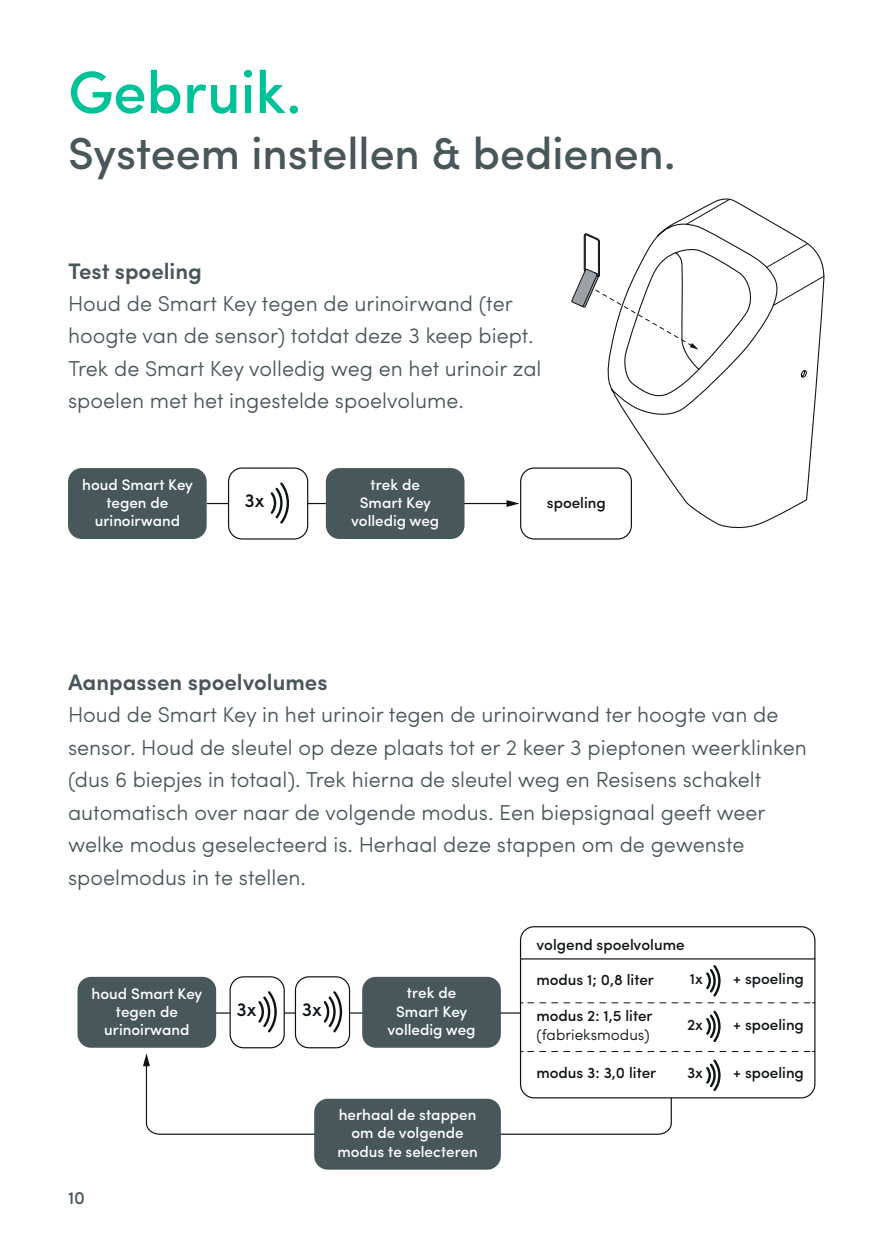
<style>
.page{position:relative;width:893px;height:1259px;background:#fff}
.page>*{position:absolute;margin:0;border:0;box-sizing:border-box;transform-origin:0 0}
.t1{font:500 60px "Sofia Pro";color:#00c298}
.t2{font:500 45px "Sofia Pro";color:#48575a}
.t3{font:600 22.5px "Sofia Pro";color:#48575a}
.t4{font:300 21.6px/32.4px "Sofia Pro";color:#48575a}
.t5{font:500 19.2px "Sofia Pro";color:#0e1316}
.t6{font:500 18px "Sofia Pro";color:#48575a}
.t7{font:500 15.3px/18.3px "Sofia Pro";color:#fff;text-align:center}
.t8{font:500 15.3px "Sofia Pro";color:#0e1316}
.t9{font:300 15.3px "Sofia Pro";color:#0e1316}
</style>
<div class="page">
<svg style="left:607px;top:198px;width:218px;height:332px"></svg>
<svg style="left:571px;top:199px;width:253px;height:150px"></svg>
<svg style="left:145px;top:1012px;width:527px;height:123px"></svg>
<svg style="left:143px;top:1053px;width:7px;height:13px"></svg>
<div style="left:78px;top:977px;width:138px;height:70px;background:#48575a;border-radius:14px"></div>
<div style="left:521px;top:926px;width:294px;height:171px;background:#fff;border-radius:14px"></div>
<div style="left:520px;top:926px;width:295px;height:172px;border:1px solid #0e1316;border-radius:14px"></div>
<hr style="left:521px;top:958px;width:294px;height:1px;background:#0e1316">
<svg style="left:521px;top:962px;width:294px;height:82px"></svg>
<svg style="left:521px;top:1051px;width:294px;height:42px"></svg>
<div style="left:362px;top:977px;width:139px;height:70px;background:#48575a;border-radius:14px"></div>
<div style="left:314px;top:1098px;width:187px;height:71px;background:#48575a;border-radius:14px"></div>
<div style="left:230px;top:977px;width:54px;height:70px;background:#fff;border-radius:14px"></div>
<div style="left:230px;top:976px;width:55px;height:72px;border:1px solid #0e1316;border-radius:14px"></div>
<svg style="left:258px;top:991px;width:19px;height:42px"></svg>
<div style="left:295px;top:977px;width:55px;height:70px;background:#fff;border-radius:14px"></div>
<div style="left:295px;top:976px;width:55px;height:72px;border:1px solid #0e1316;border-radius:14px"></div>
<svg style="left:323px;top:991px;width:20px;height:42px"></svg>
<hr style="left:207px;top:503px;width:302px;height:1px;background:#0e1316">
<svg style="left:506px;top:500px;width:13px;height:7px"></svg>
<div style="left:68px;top:468px;width:139px;height:71px;background:#48575a;border-radius:14px"></div>
<div style="left:229px;top:468px;width:79px;height:71px;background:#fff;border-radius:14px"></div>
<div style="left:228px;top:467px;width:80px;height:72px;border:1px solid #0e1316;border-radius:14px"></div>
<svg style="left:270px;top:482px;width:19px;height:42px"></svg>
<div style="left:521px;top:468px;width:110px;height:71px;background:#fff;border-radius:14px"></div>
<div style="left:520px;top:467px;width:112px;height:72px;border:1px solid #0e1316;border-radius:14px"></div>
<div style="left:326px;top:468px;width:138px;height:71px;background:#48575a;border-radius:14px"></div>
<h1 class="t1" style="left:68px;top:47px;width:235px">Gebruik.</h1>
<h2 class="t2" style="left:68px;top:120px;width:609px">Systeem instellen &amp; bedienen.</h2>
<p class="t3" style="left:68px;top:254px;width:135px">Test spoeling</p>
<p class="t4" style="left:68px;top:286px;width:475px">Houd de Smart Key tegen de urinoirwand (ter hoogte van de sensor) totdat deze 3 keep biept.<br>Trek de Smart Key volledig weg en het urinoir zal spoelen met het ingestelde spoelvolume.</p>
<p class="t7" style="left:82px;top:474px;width:112px">houd Smart Key tegen de urinoirwand</p>
<p class="t7" style="left:351px;top:474px;width:90px">trek de<br>Smart Key volledig weg</p>
<p class="t5" style="left:244px;top:486px;width:22px">3x</p>
<p class="t8" style="left:547px;top:491px;width:60px">spoeling</p>
<p class="t3" style="left:68px;top:665px;width:261px">Aanpassen spoelvolumes</p>
<p class="t4" style="left:68px;top:697px;width:740px">Houd de Smart Key in het urinoir tegen de urinoirwand ter hoogte van de sensor. Houd de sleutel op deze plaats tot er 2 keer 3 pieptonen weerklinken (dus 6 biepjes in totaal). Trek hierna de sleutel weg en Resisens schakelt automatisch over naar de volgende modus. Een biepsignaal geeft weer welke modus geselecteerd is. Herhaal deze stappen om de gewenste spoelmodus in te stellen.</p>
<p class="t7" style="left:92px;top:983px;width:112px">houd Smart Key tegen de urinoirwand</p>
<p class="t6" style="left:68px;top:1184px;width:19px">10</p>
<p class="t5" style="left:236px;top:994px;width:22px">3x</p>
<p class="t5" style="left:302px;top:994px;width:22px">3x</p>
<p class="t7" style="left:387px;top:982px;width:90px">trek de<br>Smart Key volledig weg</p>
<p class="t7" style="left:337px;top:1104px;width:142px">herhaal de stappen om de volgende modus te selecteren</p>
<p class="t8" style="left:536px;top:932px;width:150px">volgend spoelvolume</p>
<p class="t8" style="left:536px;top:968px;width:119px">modus 1; 0,8 liter</p>
<p class="t8" style="left:690px;top:967px;width:15px">1x</p>
<p class="t8" style="left:733px;top:967px;width:72px">+ spoeling</p>
<p class="t8" style="left:536px;top:1004px;width:118px">modus 2: 1,5 liter</p>
<p class="t9" style="left:536px;top:1023px;width:115px">(fabrieksmodus)</p>
<p class="t8" style="left:687px;top:1012px;width:17px">2x</p>
<p class="t8" style="left:733px;top:1012px;width:72px">+ spoeling</p>
<p class="t8" style="left:536px;top:1060px;width:121px">modus 3: 3,0 liter</p>
<p class="t8" style="left:687px;top:1061px;width:18px">3x</p>
<p class="t8" style="left:733px;top:1061px;width:72px">+ spoeling</p>
</div>
